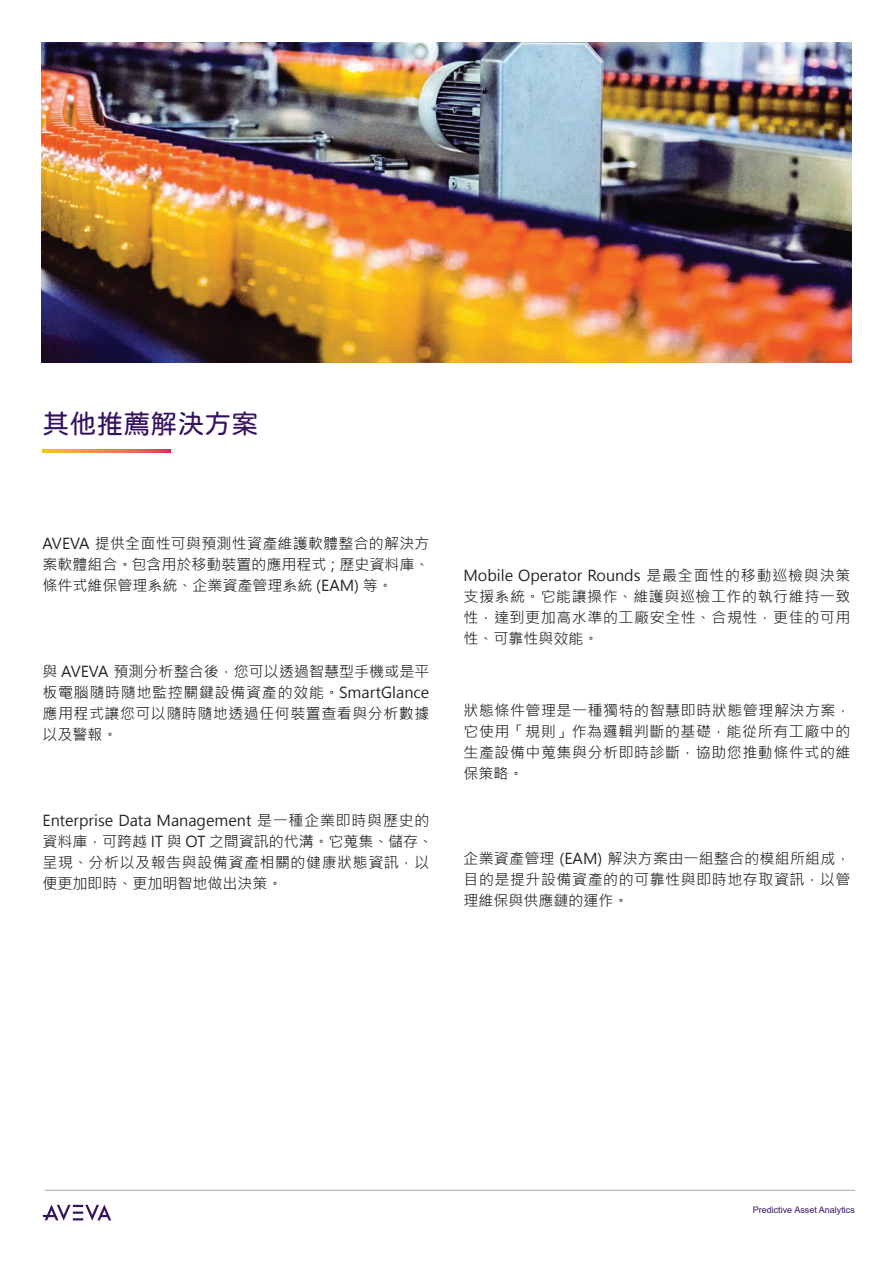
<style>
.page{position:relative;width:893px;height:1263px;background:#fff}
.page>*{position:absolute;margin:0;border:0;box-sizing:border-box;transform-origin:0 0}
.t1{font:27px "jf openhuninn 1.0";color:#371260}
.t2{font:15px/21px "Microsoft Jheng Hei";letter-spacing:.035em;color:#231f20;text-align:justify}
.t3{font:15px/21px "Microsoft Jheng Hei";color:#231f20}
.t4{font:9px "Arial";color:#371260}
</style>
<div class="page">
<hr style="left:45px;top:1190px;width:810px;height:1px;background:#a3a7a9">
<svg style="left:42px;top:1205px;width:69px;height:15px"></svg>
<svg style="left:43px;top:449px;width:127px;height:3px"></svg>
<img style="left:41px;top:43px;width:810px;height:319px">
<h1 class="t1" style="left:43px;top:406px;width:217px">其他推薦解決方案</h1>
<p class="t2" style="left:43px;top:533px;width:389px">AVEVA 提供全面性可與預測性資產維護軟體整合的解決方案軟體組合。包含用於移動裝置的應用程式；歷史資料庫、條件式維保管理系統、企業資產管理系統 (EAM) 等。</p>
<p class="t2" style="left:43px;top:661px;width:388px">與 AVEVA 預測分析整合後，您可以透過智慧型手機或是平板電腦隨時隨地監控關鍵設備資產的效能。SmartGlance應用程式讓您可以隨時隨地透過任何裝置查看與分析數據以及警報。</p>
<p class="t3" style="left:43px;top:810px;width:392px">Enterprise Data Management 是一種企業即時與歷史的資料庫，可跨越 IT 與 OT 之間資訊的代溝。它蒐集、儲存、呈現、分析以及報告與設備資產相關的健康狀態資訊，以便更加即時、更加明智地做出決策。</p>
<p class="t2" style="left:463px;top:565px;width:388px">Mobile Operator Rounds 是最全面性的移動巡檢與決策支援系統。它能讓操作、維護與巡檢工作的執行維持一致性，達到更加高水準的工廠安全性、合規性，更佳的可用性、可靠性與效能。</p>
<p class="t2" style="left:463px;top:700px;width:389px">狀態條件管理是一種獨特的智慧即時狀態管理解決方案，它使用「規則」作為邏輯判斷的基礎，能從所有工廠中的生產設備中蒐集與分析即時診斷，協助您推動條件式的維保策略。</p>
<p class="t2" style="left:463px;top:848px;width:389px">企業資產管理 (EAM) 解決方案由一組整合的模組所組成，目的是提升設備資產的的可靠性與即時地存取資訊，以管理維保與供應鏈的運作。</p>
<p class="t4" style="left:753px;top:1203px;width:104px">Predictive Asset Analytics</p>
</div>
